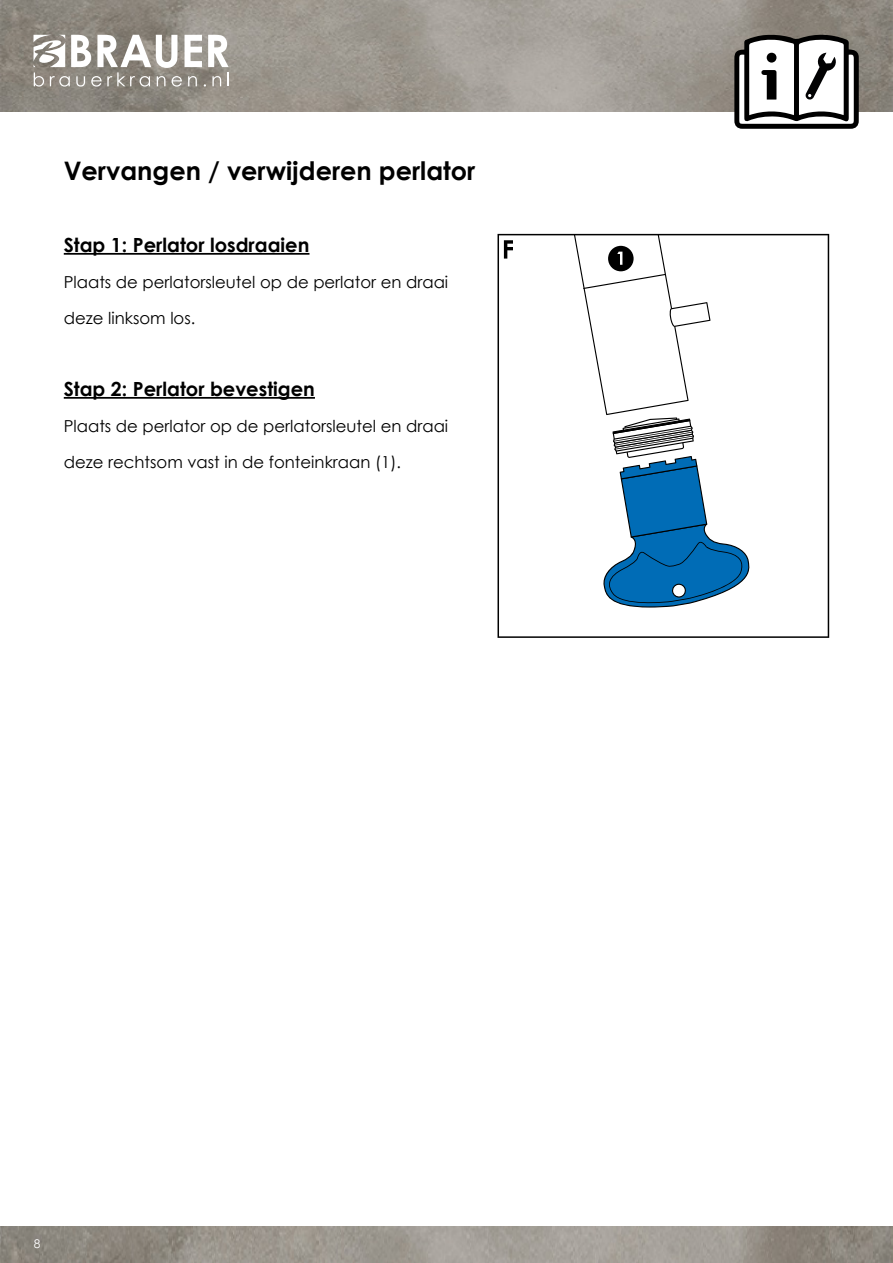
<style>
.page{position:relative;width:893px;height:1263px;background:#fff}
.page>*{position:absolute;margin:0;border:0;box-sizing:border-box;transform-origin:0 0}
.t1{font:700 25.5px "Century Gothic";color:#000}
.t2{font:700 19.5px "Century Gothic";color:#000}
.t3{font:16.5px/36px "Century Gothic";color:#000}
.t4{font:12px "Century Gothic Pro";color:#fff}
</style>
<div class="page">
<img style="left:0;top:0;width:893px;height:112px">
<img style="left:0;top:1226px;width:893px;height:37px">
<svg style="left:34px;top:35px;width:195px;height:52px"></svg>
<svg style="left:734px;top:33px;width:125px;height:96px"></svg>
<div style="left:767px;top:53px;width:9px;height:10px;background:#000;border-radius:50%"></div>
<hr style="left:64px;top:253px;width:245px;height:2px;background:#000">
<hr style="left:64px;top:397px;width:251px;height:2px;background:#000">
<svg style="left:497px;top:234px;width:332px;height:404px"></svg>
<svg style="left:498px;top:235px;width:256px;height:376px"></svg>
<p class="t1" style="left:64px;top:151px;width:413px">Vervangen / verwijderen perlator</p>
<p class="t2" style="left:64px;top:230px;width:247px">Stap 1: Perlator losdraaien</p>
<p class="t3" style="left:64px;top:264px;width:386px">Plaats de perlatorsleutel op de perlator en draai</p>
<p class="t3" style="left:64px;top:300px;width:133px">deze linksom los.</p>
<p class="t2" style="left:64px;top:374px;width:253px">Stap 2: Perlator bevestigen</p>
<p class="t3" style="left:64px;top:408px;width:386px">Plaats de perlator op de perlatorsleutel en draai deze rechtsom vast in de fonteinkraan (1).</p>
<p class="t4" style="left:34px;top:1237px;width:8px">8</p>
</div>
